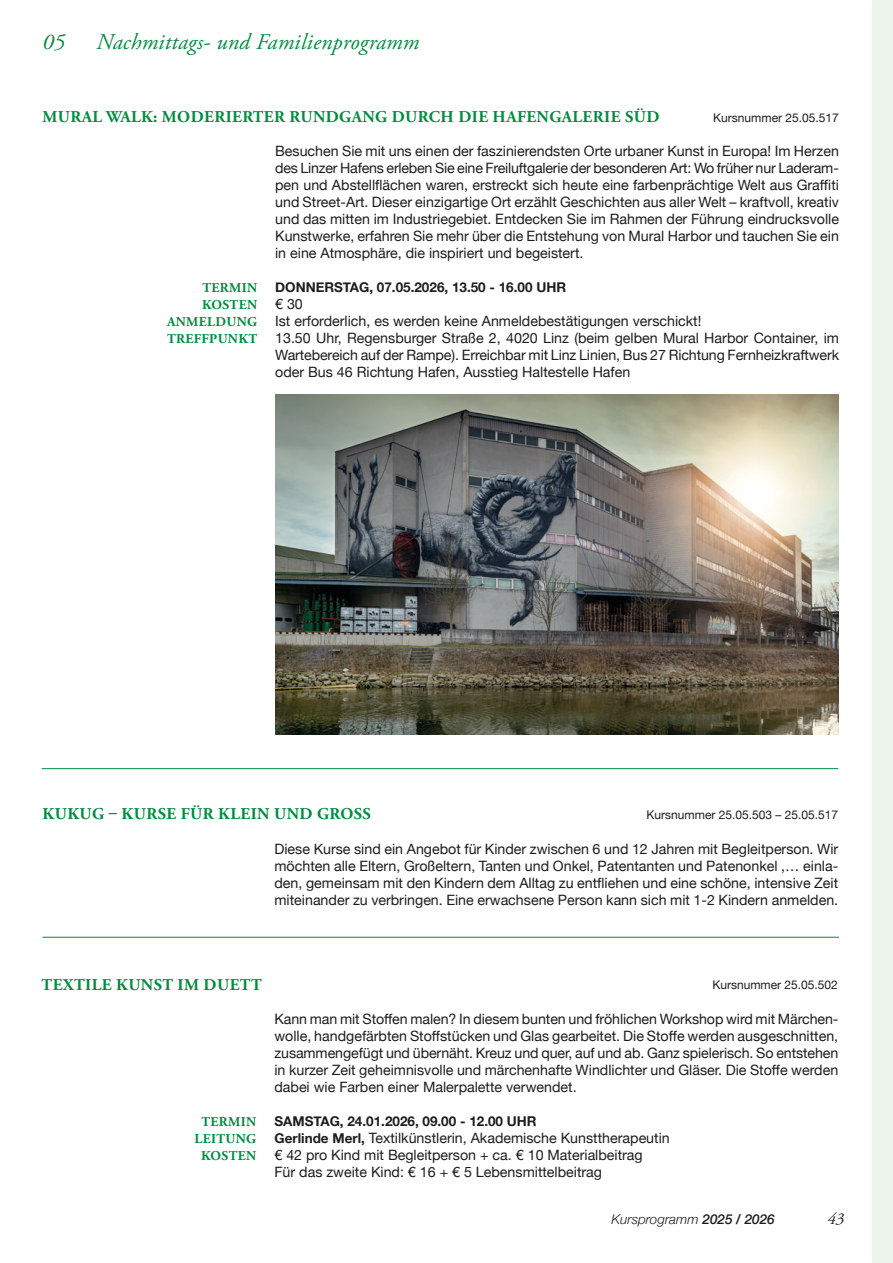
<style>
.page{position:relative;width:893px;height:1263px;background:#fff}
.page>*{position:absolute;margin:0;border:0;box-sizing:border-box;transform-origin:0 0}
.t1{font:italic 22.5px "Adobe Garamond Pro";letter-spacing:.01em;color:#008d3f}
._02_HEADLINE_DUNKEL_GRUEN{font:700 16.5px "Adobe Garamond Pro";letter-spacing:.025em;color:#008d3f}
.t2{font:italic 16.5px "Adobe Garamond Pro";color:#1d1d1b}
._05_KURSTEXT_BLOCKSATZ{font:14.25px/17px "Helvetica Neue";color:#1d1d1b;text-align:justify}
._05_KURSTEXT_BLOCKSATZ-2{font:700 13.5px "Helvetica Neue";color:#1d1d1b}
._06_BEZEICHNUNG_DUNKEL_GRUEN{font:700 13.5px "Adobe Garamond Pro";letter-spacing:.025em;color:#008d3f}
.t3{font:italic 300 13.5px "Helvetica Neue";color:#1d1d1b}
._03_KURSNUMMER{font:12px "Helvetica Neue";color:#1d1d1b}
.s1{font-weight:700;font-size:13.5px}
.s2{font-weight:500}
</style>
<div class="page">
<div style="left:872px;top:0;width:21px;height:1263px;background:#ecf4ec"></div>
<hr style="left:42px;top:768px;width:796px;height:1px;background:#008d3f">
<hr style="left:42px;top:937px;width:797px;height:1px;background:#008d3f">
<img style="left:275px;top:394px;width:564px;height:340px">
<h1 class="t1" style="left:43px;top:29px;width:24px">05</h1>
<h1 class="t1" style="left:97px;top:29px;width:324px">Nachmittags- und Familienprogramm</h1>
<p class="_02_HEADLINE_DUNKEL_GRUEN" style="left:43px;top:107px;width:618px">MURAL WALK: MODERIERTER RUNDGANG DURCH DIE HAFENGALERIE SÜD</p>
<p class="_03_KURSNUMMER" style="left:713px;top:109px;width:127px">Kursnummer 25.05.517</p>
<p class="_06_BEZEICHNUNG_DUNKEL_GRUEN" style="left:202px;top:280px;width:56px">TERMIN</p>
<p class="_06_BEZEICHNUNG_DUNKEL_GRUEN" style="left:202px;top:297px;width:56px">KOSTEN</p>
<p class="_06_BEZEICHNUNG_DUNKEL_GRUEN" style="left:167px;top:314px;width:91px">ANMELDUNG</p>
<p class="_06_BEZEICHNUNG_DUNKEL_GRUEN" style="left:167px;top:331px;width:91px">TREFFPUNKT</p>
<p class="_05_KURSTEXT_BLOCKSATZ" style="left:275px;top:143px;width:565px">Besuchen Sie mit uns einen der faszinierendsten Orte urbaner Kunst in Europa! Im Herzen des Linzer Hafens erleben Sie eine Freiluftgalerie der besonderen Art: Wo früher nur Laderam&shy;pen und Abstellflächen waren, erstreckt sich heute eine farbenprächtige Welt aus Graffiti und Street-Art. Dieser einzigartige Ort erzählt Geschichten aus aller Welt – kraftvoll, kreativ und das mitten im Industriegebiet. Entdecken Sie im Rahmen der Führung eindrucksvolle Kunstwerke, erfahren Sie mehr über die Entstehung von Mural Harbor und tauchen Sie ein in eine Atmosphäre, die inspiriert und begeistert.</p>
<p class="_05_KURSTEXT_BLOCKSATZ-2" style="left:275px;top:277px;width:292px">DONNERSTAG, 07.05.2026, 13.50 - 16.00 UHR</p>
<p class="_05_KURSTEXT_BLOCKSATZ" style="left:275px;top:296px;width:29px">€ 30</p>
<p class="_05_KURSTEXT_BLOCKSATZ" style="left:275px;top:313px;width:428px">Ist erforderlich, es werden keine Anmeldebestätigungen verschickt!</p>
<p class="_05_KURSTEXT_BLOCKSATZ" style="left:275px;top:330px;width:565px">13.50 Uhr, Regensburger Straße 2, 4020 Linz (beim gelben Mural Harbor Container, im Wartebereich auf der Rampe). Erreichbar mit Linz Linien, Bus 27 Richtung Fernheizkraftwerk oder Bus 46 Richtung Hafen, Ausstieg Haltestelle Hafen</p>
<p class="_02_HEADLINE_DUNKEL_GRUEN" style="left:43px;top:805px;width:330px">KUKUG – KURSE FÜR KLEIN UND GROSS</p>
<p class="_03_KURSNUMMER" style="left:647px;top:806px;width:193px">Kursnummer 25.05.503 – 25.05.517</p>
<p class="_05_KURSTEXT_BLOCKSATZ" style="left:274px;top:841px;width:565px">Diese Kurse sind ein Angebot für Kinder zwischen 6 und 12 Jahren mit Begleitperson. Wir möchten alle Eltern, Großeltern, Tanten und Onkel, Patentanten und Patenonkel ,… einla&shy;den, gemeinsam mit den Kindern dem Alltag zu entfliehen und eine schöne, intensive Zeit miteinander zu verbringen. Eine erwachsene Person kann sich mit 1-2 Kindern anmelden.</p>
<p class="_02_HEADLINE_DUNKEL_GRUEN" style="left:42px;top:975px;width:222px">TEXTILE KUNST IM DUETT</p>
<p class="_06_BEZEICHNUNG_DUNKEL_GRUEN" style="left:201px;top:1113px;width:56px">TERMIN</p>
<p class="_06_BEZEICHNUNG_DUNKEL_GRUEN" style="left:195px;top:1130px;width:63px">LEITUNG</p>
<p class="_06_BEZEICHNUNG_DUNKEL_GRUEN" style="left:201px;top:1147px;width:56px">KOSTEN</p>
<p class="_03_KURSNUMMER" style="left:712px;top:976px;width:127px">Kursnummer 25.05.502</p>
<p class="_05_KURSTEXT_BLOCKSATZ" style="left:274px;top:1011px;width:565px">Kann man mit Stoffen malen? In diesem bunten und fröhlichen Workshop wird mit Märchen&shy;wolle, handgefärbten Stoffstücken und Glas gearbeitet. Die Stoffe werden ausgeschnitten, zusammengefügt und übernäht. Kreuz und quer, auf und ab. Ganz spielerisch. So entstehen in kurzer Zeit geheimnisvolle und märchenhafte Windlichter und Gläser. Die Stoffe werden dabei wie Farben einer Malerpalette verwendet.</p>
<p class="_05_KURSTEXT_BLOCKSATZ-2" style="left:274px;top:1110px;width:264px">SAMSTAG, 24.01.2026, 09.00 - 12.00 UHR</p>
<p class="_05_KURSTEXT_BLOCKSATZ" style="left:274px;top:1130px;width:397px"><span class="s1">Gerlinde Merl,</span> Textilkünstlerin, Akademische Kunsttherapeutin</p>
<p class="_05_KURSTEXT_BLOCKSATZ" style="left:274px;top:1147px;width:370px">€ 42 pro Kind mit Begleitperson + ca. € 10 Materialbeitrag</p>
<p class="_05_KURSTEXT_BLOCKSATZ" style="left:274px;top:1164px;width:329px">Für das zweite Kind: € 16 + € 5 Lebensmittelbeitrag</p>
<p class="t3" style="left:611px;top:1208px;width:165px">Kursprogramm <span class="s2">2025 / 2026</span></p>
<p class="t2" style="left:827px;top:1209px;width:18px">43</p>
</div>
